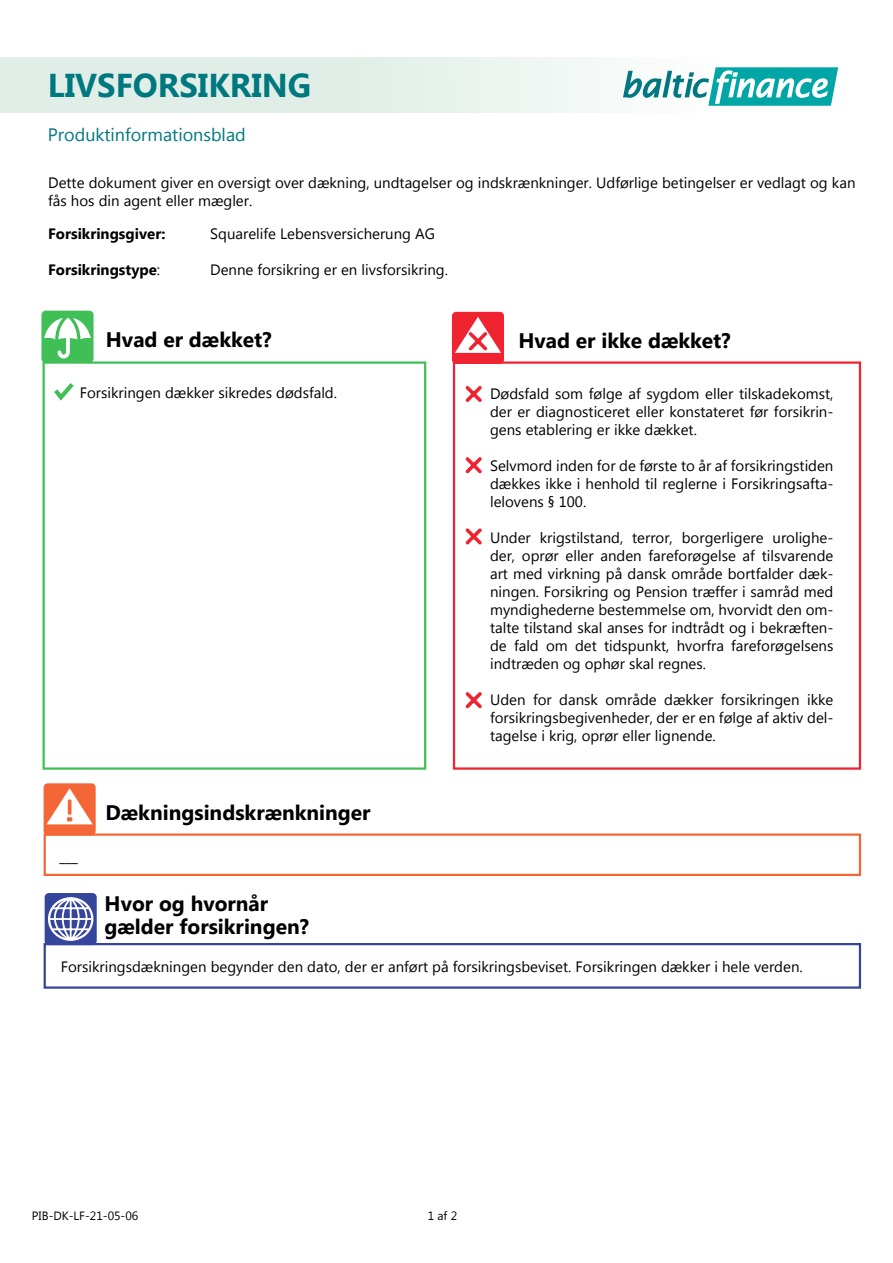
<style>
.page{position:relative;width:893px;height:1263px;background:#fff}
.page>*{position:absolute;margin:0;border:0;box-sizing:border-box;transform-origin:0 0}
.t1{font:700 33px "Myanmar Text";color:#007880}
.t2{font:700 21px/22.5px "Myanmar Text";color:#000}
.t3{font:18px "Myanmar Text";color:#007880}
.t4{font:15px/18px "Myanmar Text";color:#000;text-align:justify}
.t5{font:700 15px "Myanmar Text";color:#000}
.t6{font:12px "Myanmar Text";color:#000}
.s1{font-weight:400}
</style>
<div class="page">
<div style="left:41px;top:311px;width:53px;height:52px;background:#40bf57;border-radius:4px"></div>
<svg style="left:44px;top:317px;width:47px;height:42px"></svg>
<div style="left:452px;top:312px;width:52px;height:52px;background:#f02430;border-radius:4px"></div>
<svg style="left:455px;top:317px;width:46px;height:36px"></svg>
<svg style="left:54px;top:383px;width:20px;height:17px"></svg>
<svg style="left:465px;top:386px;width:17px;height:16px"></svg>
<svg style="left:465px;top:457px;width:17px;height:17px"></svg>
<svg style="left:465px;top:528px;width:17px;height:17px"></svg>
<svg style="left:465px;top:692px;width:17px;height:17px"></svg>
<div style="left:0;top:57px;width:854px;height:56px;background:linear-gradient(to right,#d7e9e0,#fff)"></div>
<svg style="left:623px;top:67px;width:215px;height:39px"></svg>
<div style="left:43px;top:361px;width:383px;height:409px;border:2px solid #40bf57"></div>
<div style="left:453px;top:361px;width:408px;height:409px;border:2px solid #f02430"></div>
<div style="left:44px;top:783px;width:52px;height:52px;background:#f56636;border-radius:4px"></div>
<svg style="left:46px;top:788px;width:47px;height:36px"></svg>
<div style="left:44px;top:833px;width:817px;height:43px;border:2px solid #f56636"></div>
<div style="left:45px;top:893px;width:52px;height:52px;background:#36459c;border-radius:4px"></div>
<svg style="left:48px;top:897px;width:45px;height:44px"></svg>
<div style="left:44px;top:943px;width:817px;height:46px;border:2px solid #36459c"></div>
<h1 class="t1" style="left:48px;top:67px;width:265px">LIVSFORSIKRING</h1>
<p class="t3" style="left:48px;top:124px;width:199px">Produktinformationsblad</p>
<p class="t4" style="left:48px;top:173px;width:809px">Dette dokument giver en oversigt over dækning, undtagelser og indskrænkninger. Udførlige betingelser er vedlagt og kan fås hos din agent eller mægler.</p>
<p class="t5" style="left:48px;top:225px;width:119px">Forsikringsgiver:</p>
<p class="t4" style="left:210px;top:224px;width:226px">Squarelife Lebensversicherung AG</p>
<p class="t5" style="left:48px;top:261px;width:113px">Forsikringstype<span class="s1">:</span></p>
<p class="t4" style="left:210px;top:260px;width:239px">Denne forsikring er en livsforsikring.</p>
<h2 class="t2" style="left:106px;top:329px;width:167px">Hvad er dækket?</h2>
<p class="t4" style="left:80px;top:384px;width:259px">Forsikringen dækker sikredes dødsfald.</p>
<p class="t4" style="left:59px;top:848px;width:20px">___</p>
<h2 class="t2" style="left:105px;top:801px;width:267px">Dækningsindskrænkninger</h2>
<h2 class="t2" style="left:105px;top:893px;width:206px">Hvor og hvornår gælder forsikringen?</h2>
<h2 class="t2" style="left:518px;top:330px;width:214px">Hvad er ikke dækket?</h2>
<p class="t4" style="left:490px;top:385px;width:345px">Dødsfald som følge af sygdom eller tilskadekomst, der er diagnosticeret eller konstateret før forsikrin&shy;gens etablering er ikke dækket.</p>
<p class="t4" style="left:490px;top:457px;width:345px">Selvmord inden for de første to år af forsikringstiden dækkes ikke i henhold til reglerne i Forsikringsafta&shy;lelovens § 100.</p>
<p class="t4" style="left:490px;top:529px;width:345px">Under krigstilstand, terror, borgerligere urolighe&shy;der, oprør eller anden fareforøgelse af tilsvarende art med virkning på dansk område bortfalder dæk&shy;ningen. Forsikring og Pension træffer i samråd med myndighederne bestemmelse om, hvorvidt den om&shy;talte tilstand skal anses for indtrådt og i bekræften&shy;de fald om det tidspunkt, hvorfra fareforøgelsens indtræden og ophør skal regnes.</p>
<p class="t4" style="left:490px;top:691px;width:345px">Uden for dansk område dækker forsikringen ikke forsikringsbegivenheder, der er en følge af aktiv del&shy;tagelse i krig, oprør eller lignende.</p>
<p class="t4" style="left:61px;top:958px;width:743px">Forsikringsdækningen begynder den dato, der er anført på forsikringsbeviset. Forsikringen dækker i hele verden.</p>
<p class="t6" style="left:32px;top:1209px;width:108px">PIB-DK-LF-21-05-06</p>
<p class="t6" style="left:428px;top:1209px;width:31px">1 af 2</p>
</div>
